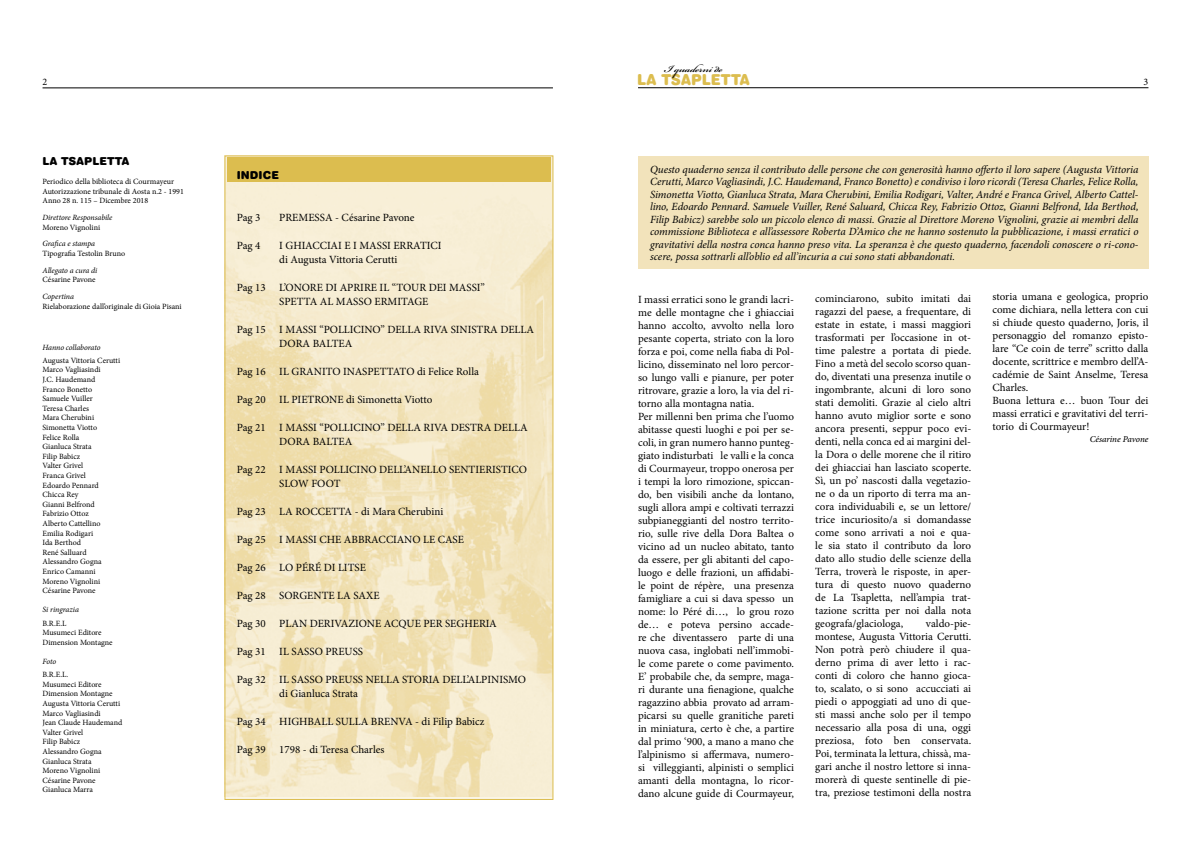
<style>
.page{position:relative;width:1191px;height:842px;background:#fff}
.page>*{position:absolute;margin:0;border:0;box-sizing:border-box;transform-origin:0 0}
.t1{font:600 15.5px "Bickham Script Pro";color:#000}
.t2{font:15.1px "Swiss 721 BT Black Rounded";letter-spacing:-.005em;color:#dcbd4f;scale:.95 1}
.t3{font:11px/13px "Minion Pro";color:#000}
.t4{font:italic 11px/12.5px "Minion Pro";letter-spacing:-.01em;color:#000;text-align:justify}
.t5{font:11px "Swiss 721 BT Black Rounded";color:#000}
.t6{font:10px "Minion Pro";color:#000}
.t7{font:italic 500 9px "Minion Pro";letter-spacing:-.005em;color:#000}
.t8{font:8px/9.6px "Minion Pro";color:#000}
.t9{font:italic 8px "Minion Pro";letter-spacing:-.01em;color:#000}
</style>
<div class="page">
<hr style="left:43px;top:88px;width:510px;height:1px;background:#000">
<hr style="left:638px;top:88px;width:510px;height:1px;background:#000">
<img style="left:227px;top:182px;width:324px;height:615px">
<div style="left:638px;top:156px;width:510px;height:112px;background:#f2e3bb"></div>
<div style="left:227px;top:158px;width:324px;height:24px;background:#dcbd4f"></div>
<h1 class="t1" style="left:664px;top:57px;width:60px">I quaderni de</h1>
<h2 class="t2" style="left:637px;top:70px;width:121px">LA TSAPLETTA</h2>
<p class="t6" style="left:43px;top:75px;width:6px">2</p>
<p class="t6" style="left:1143px;top:75px;width:6px">3</p>
<p class="t5" style="left:43px;top:154px;width:88px">LA TSAPLETTA</p>
<p class="t8" style="left:43px;top:177px;width:143px">Periodico della biblioteca di Courmayeur<br>Autorizzazione tribunale di Aosta n.2 - 1991<br>Anno 28 n. 115 – Dicembre 2018</p>
<p class="t9" style="left:43px;top:212px;width:71px">Direttore Responsabile</p>
<p class="t8" style="left:43px;top:222px;width:59px">Moreno Vignolini</p>
<p class="t9" style="left:43px;top:238px;width:54px">Grafica e stampa</p>
<p class="t8" style="left:43px;top:249px;width:84px">Tipografia Testolin Bruno</p>
<p class="t9" style="left:43px;top:265px;width:56px">Allegato a cura di</p>
<p class="t8" style="left:43px;top:275px;width:55px">Césarine Pavone</p>
<p class="t9" style="left:43px;top:291px;width:33px">Copertina</p>
<p class="t8" style="left:43px;top:301px;width:141px">Rielaborazione dall’originale di Gioia Pisani</p>
<p class="t9" style="left:43px;top:342px;width:59px">Hanno collaborato</p>
<p class="t8" style="left:43px;top:355px;width:79px">Augusta Vittoria Cerutti<br>Marco Vagliasindi<br>J.C. Haudemand<br>Franco Bonetto<br>Samuele Vuiller<br>Teresa Charles<br>Mara Cherubini<br>Simonetta Viotto<br>Felice Rolla<br>Gianluca Strata<br>Filip Babicz<br>Valter Grivel<br>Franca Grivel<br>Edoardo Pennard<br>Chicca Rey<br>Gianni Belfrond<br>Fabrizio Ottoz<br>Alberto Cattellino<br>Emilia Rodigari<br>Ida Berthod<br>René Salluard<br>Alessandro Gogna<br>Enrico Camanni<br>Moreno Vignolini<br>Césarine Pavone</p>
<p class="t9" style="left:43px;top:604px;width:38px">Si ringrazia</p>
<p class="t8" style="left:43px;top:618px;width:72px">B.R.E.L<br>Musumeci Editore<br>Dimension Montagne</p>
<p class="t9" style="left:43px;top:656px;width:15px">Foto</p>
<p class="t8" style="left:43px;top:670px;width:81px">B.R.E.L.<br>Musumeci Editore<br>Dimension Montagne<br>Augusta Vittoria Cerutti<br>Marco Vagliasindi<br>Jean Claude Haudemand<br>Valter Grivel<br>Filip Babicz<br>Alessandro Gogna<br>Gianluca Strata<br>Moreno Vignolini<br>Césarine Pavone<br>Gianluca Marra</p>
<p class="t5" style="left:237px;top:168px;width:44px">INDICE</p>
<p class="t3" style="left:237px;top:211px;width:25px">Pag 3</p>
<p class="t3" style="left:279px;top:211px;width:137px">PREMESSA - Césarine Pavone</p>
<p class="t3" style="left:237px;top:239px;width:25px">Pag 4</p>
<p class="t3" style="left:279px;top:238px;width:164px;line-height:14px">I GHIACCIAI E I MASSI ERRATICI di Augusta Vittoria Cerutti</p>
<p class="t3" style="left:279px;top:280px;width:207px;line-height:14px;text-indent:-43px">Pag 13 L’ONORE DI APRIRE IL “TOUR DEI MASSI”<br>SPETTA AL MASSO ERMITAGE</p>
<p class="t3" style="left:279px;top:322px;width:256px;line-height:14px;text-indent:-43px">Pag 15 I MASSI “POLLICINO” DELLA RIVA SINISTRA DELLA<br>DORA BALTEA</p>
<p class="t3" style="left:237px;top:365px;width:244px">Pag 16 IL GRANITO INASPETTATO di Felice Rolla</p>
<p class="t3" style="left:237px;top:393px;width:197px">Pag 20 IL PIETRONE di Simonetta Viotto</p>
<p class="t3" style="left:279px;top:420px;width:250px;line-height:14px;text-indent:-43px">Pag 21 I MASSI “POLLICINO” DELLA RIVA DESTRA DELLA<br>DORA BALTEA</p>
<p class="t3" style="left:279px;top:462px;width:249px;line-height:14px;text-indent:-43px">Pag 22 I MASSI POLLICINO DELL’ANELLO SENTIERISTICO<br>SLOW FOOT</p>
<p class="t3" style="left:237px;top:505px;width:208px">Pag 23 LA ROCCETTA - di Mara Cherubini</p>
<p class="t3" style="left:237px;top:533px;width:229px">Pag 25 I MASSI CHE ABBRACCIANO LE CASE</p>
<p class="t3" style="left:237px;top:561px;width:131px">Pag 26 LO PÉRÉ DI LITSE</p>
<p class="t3" style="left:237px;top:589px;width:144px">Pag 28 SORGENTE LA SAXE</p>
<p class="t3" style="left:237px;top:617px;width:261px">Pag 30 PLAN DERIVAZIONE ACQUE PER SEGHERIA</p>
<p class="t3" style="left:237px;top:645px;width:128px">Pag 31 IL SASSO PREUSS</p>
<p class="t3" style="left:279px;top:672px;width:248px;line-height:14px;text-indent:-43px">Pag 32 IL SASSO PREUSS NELLA STORIA DELL’ALPINISMO di Gianluca Strata</p>
<p class="t3" style="left:237px;top:715px;width:249px">Pag 34 HIGHBALL SULLA BRENVA - di Filip Babicz</p>
<p class="t3" style="left:237px;top:743px;width:149px">Pag 39 1798 - di Teresa Charles</p>
<p class="t4" style="left:650px;top:163px;width:490px">Questo quaderno senza il contributo delle persone che con generosità hanno offerto il loro sapere (Augusta Vittoria Cerutti, Marco Vagliasindi, J.C. Haudemand, Franco Bonetto) e condiviso i loro ricordi (Teresa Charles, Felice Rolla, Simonetta Viotto, Gianluca Strata, Mara Cherubini, Emilia Rodigari, Valter, André e Franca Grivel, Alberto Cattel&shy;lino, Edoardo Pennard. Samuele Vuiller, René Saluard, Chicca Rey, Fabrizio Ottoz, Gianni Belfrond, Ida Berthod, Filip Babicz) sarebbe solo un piccolo elenco di massi. Grazie al Direttore Moreno Vignolini, grazie ai membri della commissione Biblioteca e all’assessore Roberta D’Amico che ne hanno sostenuto la pubblicazione, i massi erratici o gravitativi della nostra conca hanno preso vita. La speranza è che questo quaderno, facendoli conoscere o ri-cono&shy;scere, possa sottrarli all’oblio ed all’incuria a cui sono stati abbandonati.</p>
<p class="t3" style="left:815px;top:292px;width:157px;text-align:justify">cominciarono, subito imitati dai ragazzi del paese, a frequentare, di estate in estate, i massi maggiori trasformati per l’occasione in ot&shy;time palestre a portata di piede.<br>Fino a metà del secolo scorso quan&shy;do, diventati una presenza inutile o ingombrante, alcuni di loro sono stati demoliti. Grazie al cielo altri hanno avuto miglior sorte e sono ancora presenti, seppur poco evi&shy;denti, nella conca ed ai margini del&shy;la Dora o delle morene che il ritiro dei ghiacciai han lasciato scoperte.<br>Sì, un po’ nascosti dalla vegetazio&shy;ne o da un riporto di terra ma an&shy;cora individuabili e, se un lettore/ trice incuriosito/a si domandasse come sono arrivati a noi e qua&shy;le sia stato il contributo da loro dato allo studio delle scienze della Terra, troverà le risposte, in aper&shy;tura di questo nuovo quaderno de La Tsapletta, nell’ampia trat&shy;tazione scritta per noi dalla nota geografa/glaciologa,</p>
<p class="t3" style="left:992px;top:290px;width:157px">storia umana e geologica, proprio come dichiara, nella lettera con cui si chiude questo quaderno, Joris, il personaggio del romanzo episto&shy;lare “Ce coin de terre” scritto dalla docente, scrittrice e membro dell’A&shy;cadémie de Saint Anselme, Teresa<br>Charles.<br>Buona lettura e… buon Tour dei massi erratici e gravitativi del terri&shy;torio di Courmayeur!</p>
<p class="t7" style="left:1089px;top:433px;width:60px">Césarine Pavone</p>
<p class="t3" style="left:638px;top:293px;width:157px">I massi erratici sono le grandi lacri&shy;me delle montagne che i ghiacciai hanno accolto, avvolto nella loro pesante coperta, striato con la loro forza e poi, come nella fiaba di Pol&shy;licino, disseminato nel loro percor&shy;so lungo valli e pianure, per poter ritrovare, grazie a loro, la via del ri&shy;torno alla montagna natia.<br>Per millenni ben prima che l’uomo abitasse questi luoghi e poi per se&shy;coli, in gran numero hanno punteg&shy;giato indisturbati le valli e la conca di Courmayeur, troppo onerosa per i tempi la loro rimozione, spiccan&shy;do, ben visibili anche da lontano, sugli allora ampi e coltivati terrazzi subpianeggianti del nostro territo&shy;rio, sulle rive della Dora Baltea o vicino ad un nucleo abitato, tanto da essere, per gli abitanti del capo&shy;luogo e delle frazioni, un affidabi&shy;le point de répère, una presenza famigliare a cui si dava spesso un nome: lo Péré di…, lo grou rozo de… e poteva persino accade&shy;re che diventassero parte di una nuova casa, inglobati nell’immobi&shy;le come parete o come pavimento.<br>E’ probabile che, da sempre, maga&shy;ri durante una fienagione, qualche ragazzino abbia provato ad arram&shy;picarsi su quelle granitiche pareti in miniatura, certo è che, a partire dal primo ‘900, a mano a mano che l’alpinismo si affermava, numero&shy;si villeggianti, alpinisti o semplici amanti della montagna, lo ricor&shy;dano alcune guide di Courmayeur,</p>
<p class="t3" style="left:815px;top:617px;width:157px;text-align:justify;text-indent:111px">valdo-pie&shy;montese, Augusta Vittoria Cerutti.<br>Non potrà però chiudere il qua&shy;derno prima di aver letto i rac&shy;conti di coloro che hanno gioca&shy;to, scalato, o si sono accucciati ai piedi o appoggiati ad uno di que&shy;sti massi anche solo per il tempo necessario alla posa di una, oggi preziosa, foto ben conservata.<br>Poi, terminata la lettura, chissà, ma&shy;gari anche il nostro lettore si inna&shy;morerà di queste sentinelle di pie&shy;tra, preziose testimoni della nostra</p>
</div>
